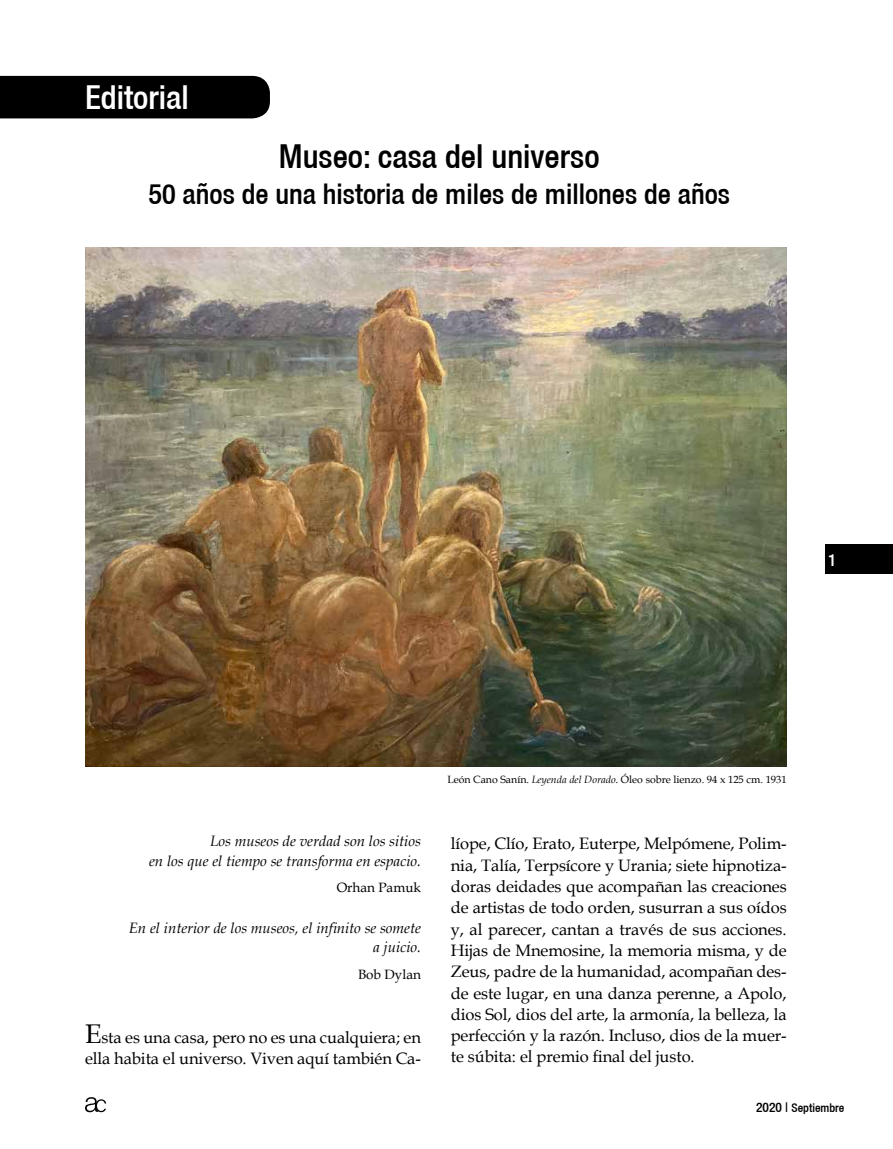
<style>
.page{position:relative;width:893px;height:1149px;background:#fff}
.page>*{position:absolute;margin:0;border:0;box-sizing:border-box;transform-origin:0 0}
.t1{font:500 condensed 33px "Helvetica 67";color:#000}
.t2{font:500 condensed 33px "Helvetica 67";color:#fff}
.t3{font:500 condensed 28.5px "Helvetica 67";color:#000}
.t4{font:500 condensed 16.95px "Helvetica 67";color:#fff}
.t5{font:16.5px/21.3px "Book Antiqua";letter-spacing:-.005em;color:#000}
.t6{font:italic 15px/19.5px "Book Antiqua";color:#000;text-align:right}
.t7{font:13.5px "Book Antiqua";color:#000}
.t8{font:500 condensed 12px "Helvetica 67";color:#000}
.t9{font:10.5px "Book Antiqua";color:#000}
.s1{font-size:27px}
.s2{font-style:italic}
.s3{font-size:13.5px}
</style>
<div class="page">
<div style="left:825px;top:544px;width:68px;height:29px;background:#000"></div>
<svg style="left:85px;top:1097px;width:21px;height:14px"></svg>
<div style="left:0;top:76px;width:270px;height:42px;background:#000"></div>
<img style="left:85px;top:248px;width:702px;height:518px">
<h1 class="t2" style="left:85px;top:77px;width:105px">Editorial</h1>
<h1 class="t1" style="left:279px;top:137px;width:322px">Museo: casa del universo</h1>
<h2 class="t3" style="left:148px;top:177px;width:583px">50 años de una historia de miles de millones de años</h2>
<p class="t4" style="left:828px;top:549px;width:10px">1</p>
<p class="t6" style="left:149px;top:830px;width:273px">Los museos de verdad son los sitios<br>en los que el tiempo se transforma en espacio.</p>
<p class="t7" style="left:337px;top:877px;width:86px">Orhan Pamuk</p>
<p class="t6" style="left:129px;top:917px;width:294px">En el interior de los museos, el infinito se somete a juicio.</p>
<p class="t7" style="left:358px;top:964px;width:64px">Bob Dylan</p>
<p class="t5" style="left:85px;top:1025px;width:337px"><span class="s1">E</span>sta es una casa, pero no es una cualquiera; en ella habita el universo. Viven aquí también Ca-</p>
<p class="t9" style="left:447px;top:771px;width:341px">León Cano Sanín. <span class="s2">Leyenda del Dorado.</span> Óleo sobre lienzo. 94 x 125 cm. 1931</p>
<p class="t5" style="left:451px;top:832px;width:337px;text-align:justify">líope, Clío, Erato, Euterpe, Melpómene, Polim&shy;nia, Talía, Terpsícore y Urania; siete hipnotiza&shy;doras deidades que acompañan las creaciones de artistas de todo orden, susurran a sus oídos y, al parecer, cantan a través de sus acciones.<br>Hijas de Mnemosine, la memoria misma, y de Zeus, padre de la humanidad, acompañan des&shy;de este lugar, en una danza perenne, a Apolo, dios Sol, dios del arte, la armonía, la belleza, la perfección y la razón. Incluso, dios de la muer&shy;te súbita: el premio final del justo.</p>
<p class="t8" style="left:756px;top:1100px;width:90px"><span class="s3">2020 |</span> Septiembre</p>
</div>
